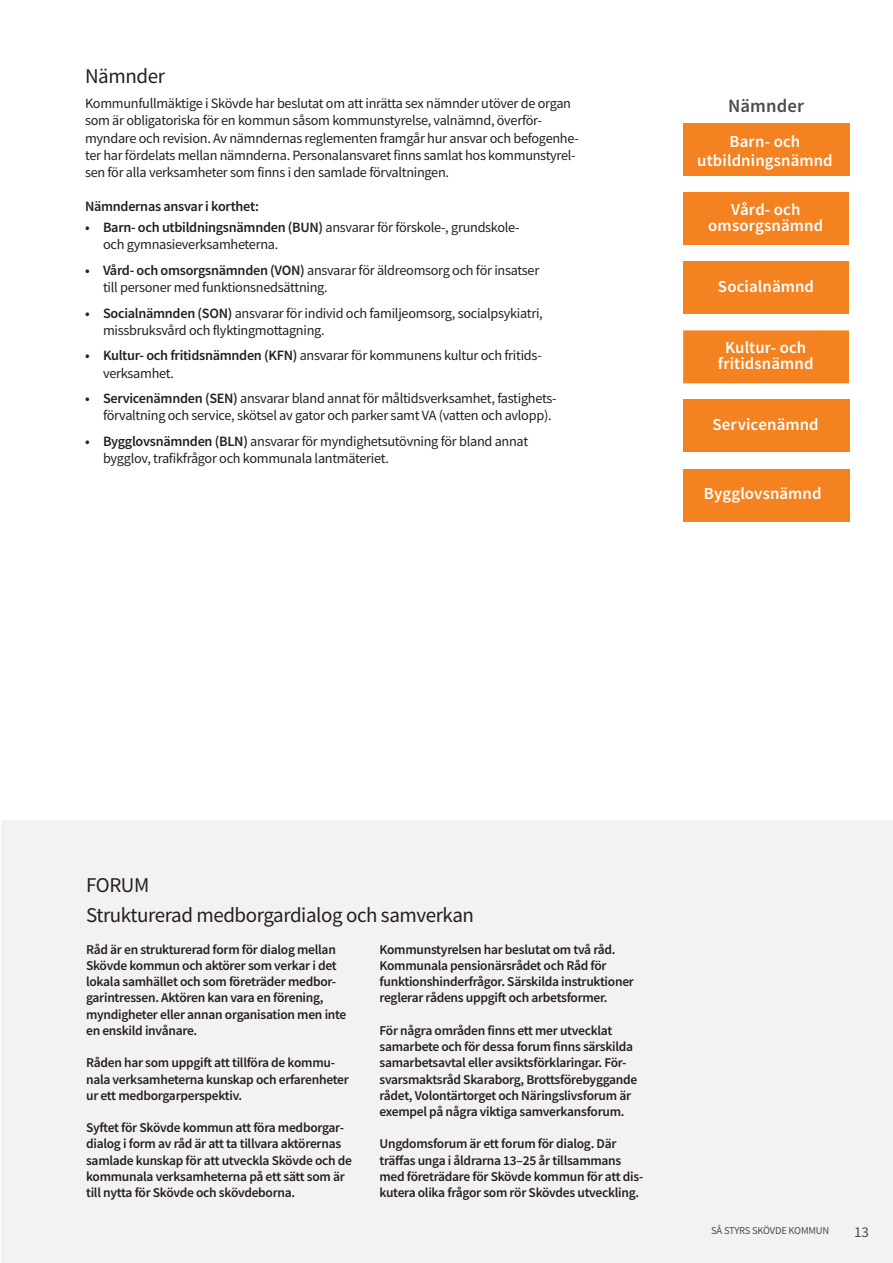
<style>
.page{position:relative;width:893px;height:1263px;background:#fff}
.page>*{position:absolute;margin:0;border:0;box-sizing:border-box;transform-origin:0 0}
.t1{font:21px/30.5px "Source Sans Pro";letter-spacing:-.02em;color:#231f20}
.t2{font:600 18.75px "Source Sans Pro";letter-spacing:.005em;color:#4b4c4d}
.t3{font:600 16.8px/16px "Source Sans Pro";letter-spacing:.005em;color:#fff;text-align:center}
.t4{font:15px "Source Sans Pro";color:#4b4c4d}
.t5{font:14.25px/17.1px "Source Sans Pro";letter-spacing:-.02em;color:#231f20}
.t6{font:600 14.25px "Source Sans Pro";letter-spacing:-.02em;color:#231f20}
.t7{font:600 13.5px/16.2px "Source Sans Pro";letter-spacing:-.02em;color:#231f20}
.t8{font:10.5px "Source Sans Pro";letter-spacing:-.02em;color:#4b4c4d}
.s1{font-weight:600}
</style>
<div class="page">
<div style="left:683px;top:123px;width:166px;height:53px;background:#f58220"></div>
<div style="left:683px;top:192px;width:166px;height:53px;background:#f58220"></div>
<div style="left:683px;top:261px;width:166px;height:53px;background:#f58220"></div>
<div style="left:683px;top:330px;width:166px;height:53px;background:#f58220"></div>
<div style="left:683px;top:399px;width:166px;height:53px;background:#f58220"></div>
<div style="left:683px;top:469px;width:166px;height:52px;background:#f58220"></div>
<div style="left:1px;top:821px;width:892px;height:442px;background:#f4f2f0"></div>
<h1 class="t1" style="left:85px;top:60px;width:81px">Nämnder</h1>
<p class="t5" style="left:85px;top:95px;width:495px">Kommunfullmäktige i Skövde har beslutat om att inrätta sex nämnder utöver de organ som är obligatoriska för en kommun såsom kommunstyrelse, valnämnd, överför&shy;myndare och revision. Av nämndernas reglementen framgår hur ansvar och befogenhe&shy;ter har fördelats mellan nämnderna. Personalansvaret finns samlat hos kommunstyrel&shy;sen för alla verksamheter som finns i den samlade förvaltningen.</p>
<p class="t6" style="left:85px;top:197px;width:175px">Nämndernas ansvar i korthet:</p>
<p class="t5" style="left:103px;top:219px;width:418px;text-indent:-18px"><span class="s1">• Barn- och utbildningsnämnden (BUN)</span> ansvarar för förskole-, grundskole&shy;och gymnasieverksamheterna.</p>
<p class="t5" style="left:103px;top:262px;width:438px;text-indent:-18px"><span class="s1">• Vård- och omsorgsnämnden (VON)</span> ansvarar för äldreomsorg och för insatser till personer med funktionsnedsättning.</p>
<p class="t5" style="left:103px;top:304px;width:441px;text-indent:-18px"><span class="s1">• Socialnämnden (SON)</span> ansvarar för individ och familjeomsorg, socialpsykiatri, missbruksvård och flyktingmottagning.</p>
<p class="t5" style="left:103px;top:347px;width:440px;text-indent:-18px"><span class="s1">• Kultur- och fritidsnämnden (KFN)</span> ansvarar för kommunens kultur och fritids&shy;verksamhet.</p>
<p class="t5" style="left:103px;top:390px;width:455px;text-indent:-18px"><span class="s1">• Servicenämnden (SEN)</span> ansvarar bland annat för måltidsverksamhet, fastighets&shy;förvaltning och service, skötsel av gator och parker samt VA (vatten och avlopp).</p>
<p class="t5" style="left:103px;top:432px;width:427px;text-indent:-18px"><span class="s1">• Bygglovsnämnden (BLN)</span> ansvarar för myndighetsutövning för bland annat bygglov, trafikfrågor och kommunala lantmäteriet.</p>
<h2 class="t2" style="left:728px;top:98px;width:77px">Nämnder</h2>
<p class="t3" style="left:697px;top:133px;width:137px;line-height:19.2px">Barn- och utbildningsnämnd</p>
<p class="t3" style="left:708px;top:202px;width:116px">Vård- och omsorgsnämnd</p>
<p class="t3" style="left:718px;top:280px;width:98px">Socialnämnd</p>
<p class="t3" style="left:718px;top:340px;width:97px">Kultur- och fritidsnämnd</p>
<p class="t3" style="left:712px;top:417px;width:108px">Servicenämnd</p>
<p class="t3" style="left:704px;top:486px;width:119px">Bygglovsnämnd</p>
<h1 class="t1" style="left:86px;top:869px;width:389px">FORUM<br>Strukturerad medborgardialog och samverkan</h1>
<p class="t7" style="left:86px;top:941px;width:262px">Råd är en strukturerad form för dialog mellan Skövde kommun och aktörer som verkar i det lokala samhället och som företräder medbor&shy;garintressen. Aktören kan vara en förening, myndigheter eller annan organisation men inte en enskild invånare.</p>
<p class="t7" style="left:86px;top:1054px;width:264px">Råden har som uppgift att tillföra de kommu&shy;nala verksamheterna kunskap och erfarenheter ur ett medborgarperspektiv.</p>
<p class="t7" style="left:86px;top:1119px;width:267px">Syftet för Skövde kommun att föra medborgar&shy;dialog i form av råd är att ta tillvara aktörernas samlade kunskap för att utveckla Skövde och de kommunala verksamheterna på ett sätt som är till nytta för Skövde och skövdeborna.</p>
<p class="t7" style="left:379px;top:941px;width:256px">Kommunstyrelsen har beslutat om två råd.<br>Kommunala pensionärsrådet och Råd för funktionshinderfrågor. Särskilda instruktioner reglerar rådens uppgift och arbetsformer.</p>
<p class="t7" style="left:379px;top:1022px;width:259px">För några områden finns ett mer utvecklat samarbete och för dessa forum finns särskilda samarbetsavtal eller avsiktsförklaringar. För&shy;svarsmaktsråd Skaraborg, Brottsförebyggande rådet, Volontärtorget och Näringslivsforum är exempel på några viktiga samverkansforum.</p>
<p class="t7" style="left:379px;top:1135px;width:265px">Ungdomsforum är ett forum för dialog. Där träffas unga i åldrarna 13–25 år tillsammans med företrädare för Skövde kommun för att dis&shy;kutera olika frågor som rör Skövdes utveckling.</p>
<p class="t8" style="left:711px;top:1224px;width:119px">SÅ STYRS SKÖVDE KOMMUN</p>
<p class="t4" style="left:854px;top:1222px;width:16px">13</p>
</div>
